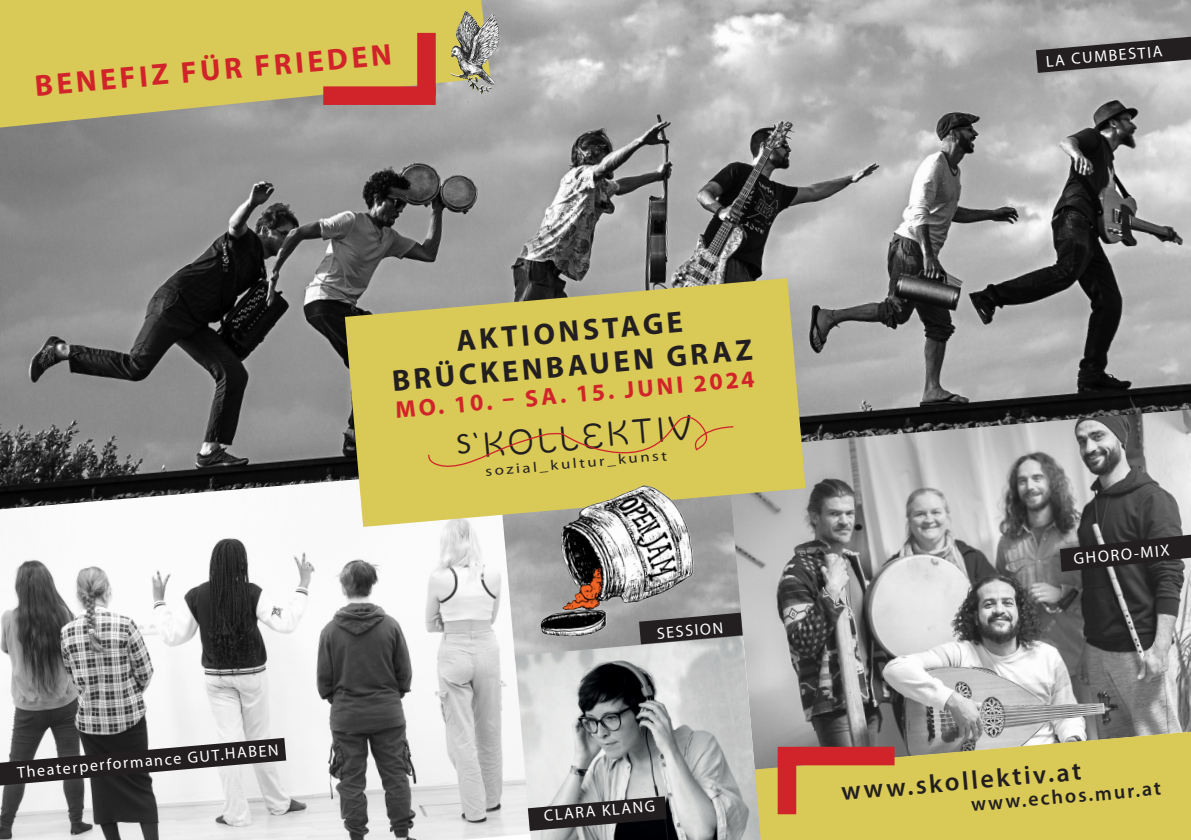
<style>
.page{position:relative;width:1191px;height:840px;background:#fff}
.page>*{position:absolute;margin:0;border:0;box-sizing:border-box;transform-origin:0 0}
.t1{font:35.4px "Silicone Lt";color:#231f20}
.t2{font:700 30px/34px "Myriad Pro";color:#231f20}
.t3{font:700 30px "Myriad Pro";color:#d1232a}
.t4{font:600 26px "Myriad Pro";color:#231f20}
.t5{font:700 24px "Myriad Pro";color:#d1232a}
.t6{font:600 20px "Myriad Pro";color:#231f20}
.t7{font:16.2px "Myriad Pro";color:#fff}
.t8{font:16px "Myriad Pro";color:#fff}
.t9{font:14px "Myriad Pro";color:#231f20;scale:1.2 1}
</style>
<div class="page">
<img style="left:0;top:509px;width:515px;height:330px">
<svg style="left:0;top:737px;width:286px;height:48px"></svg>
<img style="left:500px;top:526px;width:226px;height:134px">
<img style="left:726px;top:509px;width:465px;height:222px">
<svg style="left:1060px;top:534px;width:131px;height:37px;background:#353334"></svg>
<svg style="left:761px;top:731px;width:430px;height:108px;background:#cdbf5e"></svg>
<img style="left:0;top:0;width:1191px;height:509px">
<svg style="left:0;top:0;width:490px;height:127px;background:#ccc064"></svg>
<svg style="left:1036px;top:37px;width:155px;height:36px;background:#5c5a5a"></svg>
<svg style="left:345px;top:278px;width:460px;height:248px;background:#cabd63"></svg>
<div style="left:795px;top:746px;width:99px;height:18px;background:#d1232a"></div>
<div style="left:777px;top:746px;width:19px;height:67px;background:#d1232a"></div>
<div style="left:417px;top:33px;width:19px;height:63px;background:#d1232a"></div>
<div style="left:323px;top:86px;width:113px;height:19px;background:#d1232a"></div>
<img style="left:604px;top:485px;width:39px;height:16px">
<img style="left:515px;top:635px;width:246px;height:204px">
<svg style="left:528px;top:795px;width:139px;height:35px;background:#494748"></svg>
<svg style="left:639px;top:612px;width:103px;height:32px;background:#4a4848"></svg>
<img style="left:456px;top:11px;width:9px;height:24px">
<div style="left:427px;top:415px;width:307px;height:54px;background:#d9c956"></div>
<h2 class="t3" style="left:33px;top:66px;width:360px;rotate:-5deg">BenefiZ für frieden</h2>
<h2 class="t2" style="left:387px;top:329px;width:338px;text-indent:67px;rotate:-5deg">AKTIONSTAGE<br>BRÜ CKEN BAUEN Graz</h2>
<h3 class="t5" style="left:394px;top:394px;width:362px;rotate:-5deg">Mo. 10. – Sa. 15. Juni 2024</h3>
<p class="t9" style="left:485px;top:462px;width:153px;rotate:-5deg">sozial_kultur_kunst</p>
<h1 class="t1" style="left:472px;top:425px;width:220px;rotate:-5deg">‘KOLLEKTIV</h1>
<p class="t8" style="left:16px;top:762px;width:264px;rotate:-5deg">Theaterperformance GUT.HABEN</p>
<p class="t8" style="left:656px;top:623px;width:68px;rotate:-5deg">SESSION</p>
<p class="t8" style="left:543px;top:805px;width:113px;rotate:-5deg">CLARA KLANG</p>
<p class="t8" style="left:1045px;top:51px;width:118px;rotate:-5deg">LA CUMBESTIA</p>
<p class="t7" style="left:1073px;top:548px;width:98px;rotate:-5deg">GHORO-MIX</p>
<h3 class="t4" style="left:840px;top:774px;width:242px;rotate:-5deg">www.skollektiv.at</h3>
<p class="t6" style="left:970px;top:791px;width:192px;rotate:-5deg">www.echos.mur.at</p>
</div>
